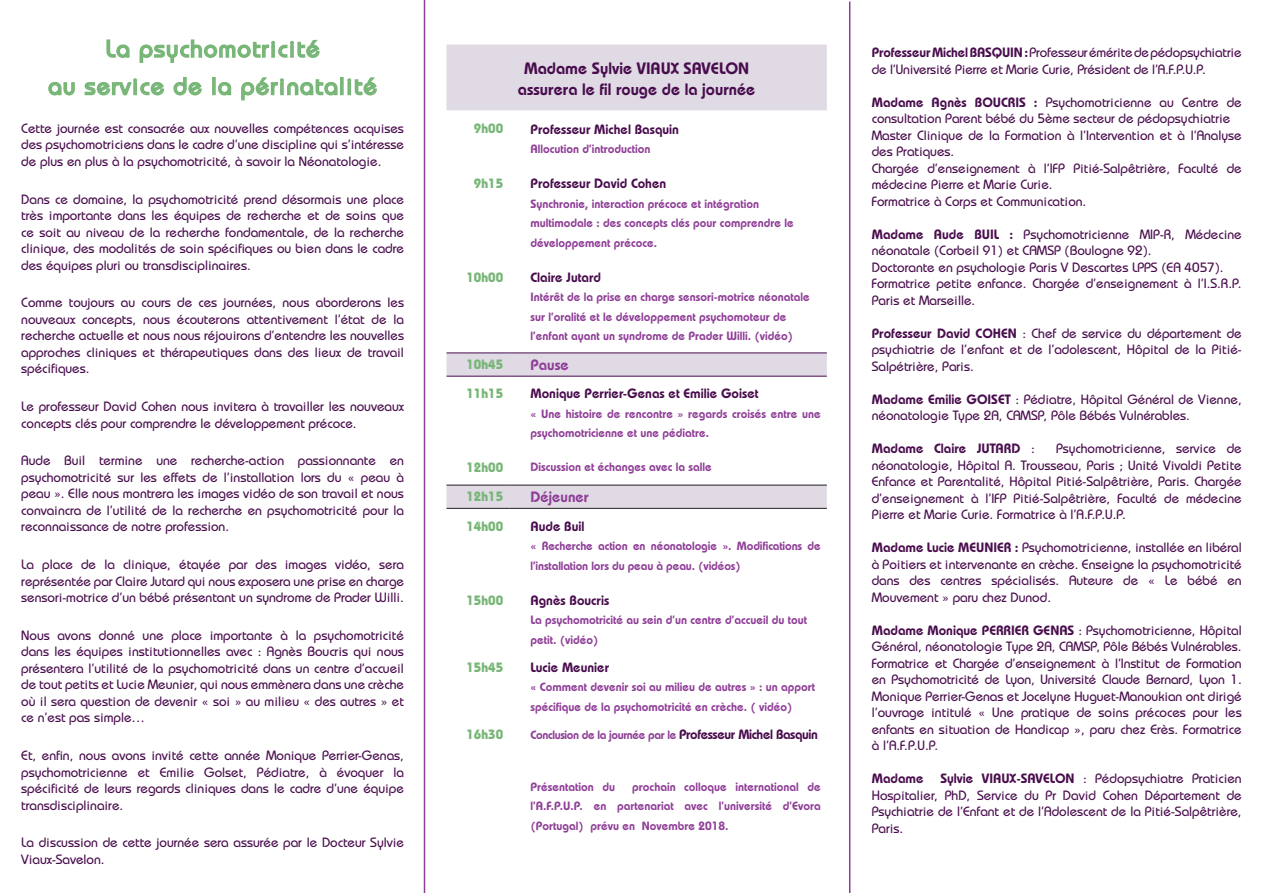
<style>
.page{position:relative;width:1263px;height:893px;background:#fff}
.page>*{position:absolute;margin:0;border:0;box-sizing:border-box;transform-origin:0 0}
.t1{font:500 24px "Bauhaus Std";letter-spacing:.06em;color:#78b677}
.t2{font:600 16.5px "Bauhaus Std";color:#490d4d}
.Txt_programme{font:600 15px "Bauhaus Std";color:#8f3e97}
.t3{font:500 13.5px/16.5px "Bauhaus Std";color:#490d4d;text-align:justify}
.Intervenant{font:600 13.5px "Bauhaus Std";color:#490d4d}
.Txt_programme-2{font:600 13.5px "Bauhaus Std";color:#490d4d}
.t4{font:700 13.5px "Bauhaus Std";color:#78b677}
.Txt_programme-3{font:600 12px/19.5px "Bauhaus Std";color:#8f3e97}
.Intervenant-2{font:600 12px/19.5px "Bauhaus Std";color:#8f3e97}
.Txt_programme-4{font:600 12px "Bauhaus Std";letter-spacing:-.03em;color:#8f3e97}
.s1{font-size:13.5px;color:#490d4d}
.s2{font-weight:600}
.s3{font-weight:500}
</style>
<div class="page">
<hr style="left:424px;top:0;width:1px;height:893px;background:#8f3e97">
<hr style="left:849px;top:1px;width:1px;height:892px;background:#8f3e97">
<svg style="left:446px;top:45px;width:381px;height:463px"></svg>
<hr style="left:446px;top:485px;width:63px;height:1px;background:#231f20">
<hr style="left:509px;top:485px;width:318px;height:1px;background:#231f20">
<hr style="left:446px;top:508px;width:63px;height:1px;background:#231f20">
<hr style="left:509px;top:508px;width:318px;height:1px;background:#231f20">
<hr style="left:446px;top:353px;width:63px;height:1px;background:#490d4d">
<hr style="left:509px;top:353px;width:318px;height:1px;background:#490d4d">
<hr style="left:446px;top:376px;width:63px;height:1px;background:#490d4d">
<hr style="left:509px;top:376px;width:318px;height:1px;background:#490d4d">
<svg style="left:106px;top:39px;width:24px;height:19px"></svg>
<svg style="left:139px;top:39px;width:181px;height:24px"></svg>
<svg style="left:48px;top:82px;width:27px;height:14px"></svg>
<svg style="left:84px;top:78px;width:81px;height:18px"></svg>
<svg style="left:173px;top:77px;width:29px;height:19px"></svg>
<div style="left:212px;top:77px;width:4px;height:18px;border:2px solid #78b677"></div>
<svg style="left:218px;top:82px;width:14px;height:14px"></svg>
<svg style="left:241px;top:77px;width:97px;height:24px"></svg>
<div style="left:340px;top:77px;width:4px;height:18px;border:2px solid #78b677"></div>
<svg style="left:347px;top:77px;width:30px;height:19px"></svg>
<p class="t1" style="left:106px;top:34px;width:215px">La psychomotricité</p>
<p class="t1" style="left:48px;top:72px;width:330px">au service de la périnatalité</p>
<p class="t3" style="left:21px;top:120px;width:384px">Cette journée est consacrée aux nouvelles compétences acquises des psychomotriciens dans le cadre d’une discipline qui s’intéresse de plus en plus à la psychomotricité, à savoir la Néonatologie.</p>
<p class="t3" style="left:21px;top:190px;width:384px">Dans ce domaine, la psychomotricité prend désormais une place très importante dans les équipes de recherche et de soins que ce soit au niveau de la recherche fondamentale, de la recherche clinique, des modalités de soin spécifiques ou bien dans le cadre des équipes pluri ou transdisciplinaires.</p>
<p class="t3" style="left:21px;top:294px;width:384px">Comme toujours au cours de ces journées, nous aborderons les nouveaux concepts, nous écouterons attentivement l’état de la recherche actuelle et nous nous réjouirons d’entendre les nouvelles approches cliniques et thérapeutiques dans des lieux de travail spécifiques.</p>
<p class="t3" style="left:21px;top:398px;width:384px">Le professeur David Cohen nous invitera à travailler les nouveaux concepts clés pour comprendre le développement précoce.</p>
<p class="t3" style="left:21px;top:452px;width:384px">Aude Buil termine une recherche-action passionnante en psychomotricité sur les effets de l’installation lors du « peau à peau ». Elle nous montrera les images vidéo de son travail et nous convaincra de l’utilité de la recherche en psychomotricité pour la reconnaissance de notre profession.</p>
<p class="t3" style="left:21px;top:556px;width:384px">La place de la clinique, étayée par des images vidéo, sera représentée par Claire Jutard qui nous exposera une prise en charge sensori-motrice d’un bébé présentant un syndrome de Prader Willi.</p>
<p class="t3" style="left:21px;top:627px;width:384px">Nous avons donné une place importante à la psychomotricité dans les équipes institutionnelles avec : Agnès Boucris qui nous présentera l’utilité de la psychomotricité dans un centre d’accueil de tout petits et Lucie Meunier, qui nous emmènera dans une crèche où il sera question de devenir « soi » au milieu « des autres » et ce n’est pas simple…</p>
<p class="t3" style="left:21px;top:747px;width:384px">Et, enfin, nous avons invité cette année Monique Perrier-Genas, psychomotricienne et Emilie Golset, Pédiatre, à évoquer la spécificité de leurs regards cliniques dans le cadre d’une équipe transdisciplinaire.</p>
<p class="t3" style="left:21px;top:834px;width:384px">La discussion de cette journée sera assurée par le Docteur Sylvie<br>Viaux-Savelon.</p>
<p class="t2" style="left:524px;top:59px;width:227px">Madame Sylvie VIAUX SAVELON</p>
<p class="t2" style="left:518px;top:79px;width:239px">assurera le fil rouge de la journée</p>
<p class="t4" style="left:474px;top:120px;width:31px">9h00</p>
<p class="Txt_programme-2" style="left:530px;top:121px;width:150px">Professeur Michel Basquin</p>
<p class="Txt_programme-3" style="left:530px;top:139px;width:122px">Allocution d’introduction</p>
<p class="t4" style="left:474px;top:175px;width:31px">9h15</p>
<p class="Txt_programme-2" style="left:530px;top:175px;width:137px">Professeur David Cohen</p>
<p class="Txt_programme-3" style="left:530px;top:194px;width:265px">Synchronie, interaction précoce et intégration multimodale : des concepts clés pour comprendre le développement précoce.</p>
<p class="t4" style="left:466px;top:269px;width:38px">10h00</p>
<p class="Intervenant" style="left:530px;top:269px;width:72px">Claire Jutard</p>
<p class="Intervenant-2" style="left:530px;top:287px;width:281px">Intérêt de la prise en charge sensori-motrice néonatale sur l’oralité et le développement psychomoteur de l’enfant ayant un syndrome de Prader Willi. (vidéo)</p>
<p class="t4" style="left:466px;top:356px;width:38px">10h45</p>
<p class="Txt_programme" style="left:530px;top:355px;width:40px">Pause</p>
<p class="t4" style="left:466px;top:385px;width:38px">11h15</p>
<p class="Intervenant" style="left:530px;top:385px;width:230px">Monique Perrier-Genas et Emilie Goiset</p>
<p class="Intervenant-2" style="left:530px;top:404px;width:292px">« Une histoire de rencontre » regards croisés entre une psychomotricienne et une pédiatre.</p>
<p class="t4" style="left:466px;top:459px;width:38px">12h00</p>
<p class="Txt_programme-3" style="left:530px;top:457px;width:183px">Discussion et échanges avec la salle</p>
<p class="t4" style="left:466px;top:488px;width:38px">12h15</p>
<p class="Txt_programme" style="left:530px;top:488px;width:60px">Déjeuner</p>
<p class="t4" style="left:466px;top:517px;width:38px">14h00</p>
<p class="Intervenant" style="left:530px;top:518px;width:56px">Aude Buil</p>
<p class="Intervenant-2" style="left:530px;top:536px;width:292px">« Recherche action en néonatologie ». Modifications de l’installation lors du peau à peau. (vidéos)</p>
<p class="t4" style="left:466px;top:591px;width:38px">15h00</p>
<p class="Txt_programme-2" style="left:530px;top:592px;width:80px">Agnès Boucris</p>
<p class="Txt_programme-3" style="left:530px;top:610px;width:278px">La psychomotricité au sein d’un centre d’accueil du tout petit. (vidéo)</p>
<p class="t4" style="left:466px;top:659px;width:38px">15h45</p>
<p class="Txt_programme-2" style="left:530px;top:659px;width:80px">Lucie Meunier</p>
<p class="Txt_programme-3" style="left:530px;top:677px;width:286px">« Comment devenir soi au milieu de autres » : un apport spécifique de la psychomotricité en crèche. ( vidéo)</p>
<p class="t4" style="left:466px;top:726px;width:38px">16h30</p>
<p class="Txt_programme-4" style="left:530px;top:727px;width:289px">Conclusion de la journée par le <span class="s1">Professeur Michel Basquin</span></p>
<p class="Txt_programme-3" style="left:530px;top:777px;width:292px;text-align:justify;text-indent:102px">prochain colloque international de l’A.F.P.U.P. en partenariat avec l’université d’Evora (Portugal) prévu en Novembre 2018.</p>
<p class="Txt_programme-3" style="left:530px;top:777px;width:86px">Présentation du</p>
<p class="t3" style="left:872px;top:44px;width:371px"><span class="s2">Professeur Michel BASQUIN :</span> Professeur émérite de pédopsychiatrie de l’Université Pierre et Marie Curie, Président de l’A.F.P.U.P.</p>
<p class="t3" style="left:872px;top:94px;width:371px"><span class="s2">Madame Agnès BOUCRIS :</span> Psychomotricienne au Centre de consultation Parent bébé du 5ème secteur de pédopsychiatrie</p>
<p class="t3" style="left:872px;top:127px;width:371px">Master Clinique de la Formation à l’Intervention et à l’Analyse des Pratiques.</p>
<p class="t3" style="left:872px;top:160px;width:371px">Chargée d’enseignement à l’IFP Pitié-Salpêtrière, Faculté de médecine Pierre et Marie Curie.</p>
<p class="t3" style="left:872px;top:193px;width:216px">Formatrice à Corps et Communication.</p>
<p class="t3" style="left:872px;top:226px;width:371px"><span class="s2">Madame Aude BUIL :</span> Psychomotricienne MIP-R, Médecine néonatale (Corbeil 91) et CAMSP (Boulogne 92).</p>
<p class="t3" style="left:872px;top:259px;width:353px">Doctorante en psychologie Paris V Descartes LPPS (EA 4057).</p>
<p class="t3" style="left:872px;top:275px;width:371px">Formatrice petite enfance. Chargée d’enseignement à l’I.S.R.P.<br>Paris et Marseille.</p>
<p class="t3" style="left:872px;top:325px;width:371px"><span class="s2">Professeur David COHEN</span> : Chef de service du département de psychiatrie de l’enfant et de l’adolescent, Hôpital de la Pitié-Salpétrière, Paris.</p>
<p class="t3" style="left:872px;top:391px;width:371px"><span class="s2">Madame Emilie GOISET</span> : Pédiatre, Hôpital Général de Vienne, néonatologie Type 2A, CAMSP, Pôle Bébés Vulnérables.</p>
<p class="Intervenant" style="left:872px;top:440px;width:164px">Madame Claire JUTARD <span class="s3">:</span></p>
<p class="t3" style="left:872px;top:440px;width:371px;text-indent:184px">Psychomotricienne, service de néonatologie, Hôpital A. Trousseau, Paris ; Unité Vivaldi Petite Enfance et Parentalité, Hôpital Pitié-Salpêtrière, Paris. Chargée d’enseignement à l’IFP Pitié-Salpêtrière, Faculté de médecine Pierre et Marie Curie. Formatrice à l’A.F.P.U.P.</p>
<p class="t3" style="left:872px;top:539px;width:371px"><span class="s2">Madame Lucie MEUNIER :</span> Psychomotricienne, installée en libéral à Poitiers et intervenante en crèche. Enseigne la psychomotricité dans des centres spécialisés. Auteure de « Le bébé en Mouvement » paru chez Dunod.</p>
<p class="t3" style="left:872px;top:622px;width:371px"><span class="s2">Madame Monique PERRIER GENAS</span> : Psychomotricienne, Hôpital<br>Général, néonatologie Type 2A, CAMSP, Pôle Bébés Vulnérables.</p>
<p class="t3" style="left:872px;top:655px;width:371px">Formatrice et Chargée d’enseignement à l’Institut de Formation en Psychomotricité de Lyon, Université Claude Bernard, Lyon 1.<br>Monique Perrier-Genas et Jocelyne Huguet-Manoukian ont dirigé l’ouvrage intitulé « Une pratique de soins précoces pour les enfants en situation de Handicap », paru chez Erès. Formatrice à l’A.F.P.U.P.</p>
<p class="t3" style="left:872px;top:770px;width:371px"><span class="s2">Madame Sylvie VIAUX-SAVELON</span> : Pédopsychiatre Praticien Hospitalier, PhD, Service du Pr David Cohen Département de Psychiatrie de l’Enfant et de l’Adolescent de la Pitié-Salpêtrière, Paris.</p>
</div>
